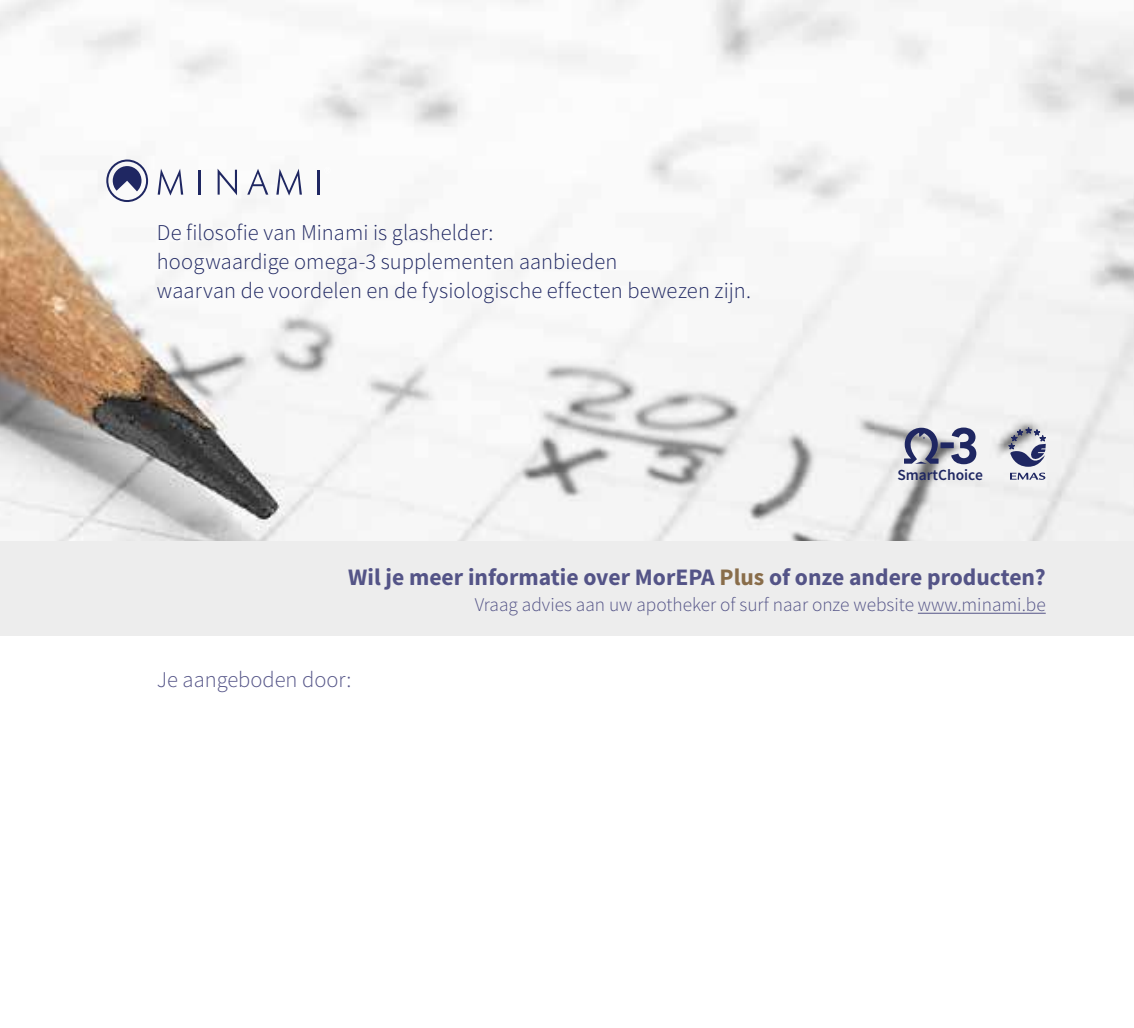
<style>
.page{position:relative;width:1134px;height:1028px;background:#fff}
.page>*{position:absolute;margin:0;border:0;box-sizing:border-box;transform-origin:0 0}
.t1{font:700 23.75px "Source Sans Pro";color:#545487}
.t2{font:300 22.5px/28.8px "Source Sans Pro";letter-spacing:.005em;color:#1f2762}
.t3{font:300 22.5px "Source Sans Pro";color:#545487}
.t4{font:300 19.25px "Source Sans Pro";color:#545487}
.t5{font:600 15.5px "Source Sans Pro";color:#1f2762}
.s1{color:#896d4a}
</style>
<div class="page">
<img style="left:0;top:0;width:1134px;height:541px">
<div style="left:940px;top:442px;width:14px;height:6px;background:#1f2762"></div>
<svg style="left:951px;top:427px;width:25px;height:37px"></svg>
<svg style="left:901px;top:428px;width:40px;height:35px"></svg>
<svg style="left:1008px;top:426px;width:38px;height:54px"></svg>
<svg style="left:158px;top:169px;width:25px;height:27px"></svg>
<hr style="left:199px;top:170px;width:2px;height:25px;background:#1f2762">
<svg style="left:218px;top:169px;width:19px;height:26px"></svg>
<svg style="left:247px;top:169px;width:21px;height:26px"></svg>
<svg style="left:276px;top:169px;width:26px;height:27px"></svg>
<hr style="left:317px;top:170px;width:3px;height:25px;background:#1f2762">
<svg style="left:113px;top:166px;width:29px;height:25px"></svg>
<div style="left:106px;top:159px;width:42px;height:43px;border:2px solid #1f2762;border-radius:50%"></div>
<svg style="left:324px;top:167px;width:7px;height:6px"></svg>
<div style="left:0;top:541px;width:1134px;height:95px;background:#ededed"></div>
<hr style="left:918px;top:612px;width:128px;height:1px;background:#545487">
<p class="t2" style="left:157px;top:218px;width:596px">De filosofie van Minami is glashelder:<br>hoogwaardige omega-3 supplementen aanbieden<br>waarvan de voordelen en de fysiologische effecten bewezen zijn.</p>
<p class="t5" style="left:897px;top:464px;width:87px">SmartChoice</p>
<p class="t1" style="left:348px;top:561px;width:699px">Wil je meer informatie over MorEPA <span class="s1">Plus</span> of onze andere producten?</p>
<p class="t4" style="left:475px;top:592px;width:572px">Vraag advies aan uw apotheker of surf naar onze website www.minami.be</p>
<p class="t3" style="left:157px;top:665px;width:196px">Je aangeboden door:</p>
</div>
